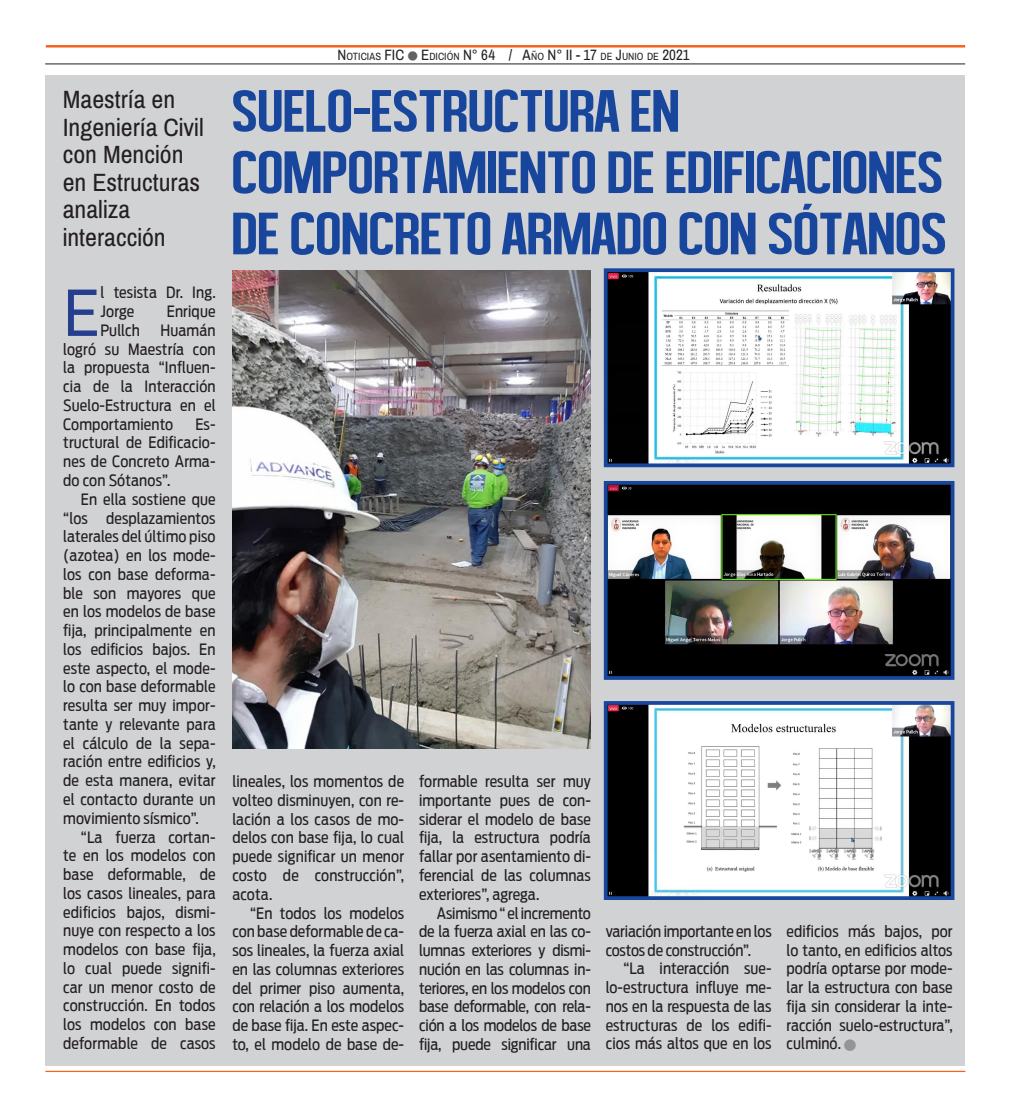
<style>
.page{position:relative;width:1010px;height:1117px;background:#fff}
.page>*{position:absolute;margin:0;border:0;box-sizing:border-box;transform-origin:0 0}
.t1{font:67.5px "Archivo Narrow";color:#253f8e}
.t2{font:60.88px/61.2px "Alegre Sans";letter-spacing:-.01em;color:#18469d;scale:1.27 1}
.t3{font:25px/27.5px "Archivo Narrow";color:#231f20;scale:1.04 1}
.t4{font:15.62px/18.8px "Antenna Cond";letter-spacing:.005em;color:#231f20;text-align:justify}
.t5{font:15px "Archivo Narrow";color:#231f20}
.s1{font-size:10.5px}
.s2{color:#636366}
.s3{color:#939598}
</style>
<div class="page">
<div style="left:45px;top:75px;width:920px;height:990px;background:#d1d2d4"></div>
<hr style="left:45px;top:64px;width:920px;height:1px;background:#231f20">
<hr style="left:46px;top:45px;width:919px;height:2px;background:#f36421">
<hr style="left:45px;top:1070px;width:920px;height:1px;background:#f36421">
<img style="left:609px;top:486px;width:340px;height:188px">
<div style="left:604px;top:481px;width:350px;height:198px;border:4px solid #18469d"></div>
<img style="left:232px;top:270px;width:359px;height:478px">
<img style="left:609px;top:273px;width:340px;height:189px">
<div style="left:604px;top:268px;width:350px;height:199px;border:4px solid #18469d"></div>
<img style="left:609px;top:706px;width:340px;height:188px">
<div style="left:604px;top:701px;width:350px;height:198px;border:4px solid #18469d"></div>
<p class="t5" style="left:337px;top:46px;width:354px">N <span class="s1">OTICIAS</span> FIC <span class="s2">●</span> E<span class="s1">DICIÓN</span> N° 64 / A<span class="s1">ÑO</span> N° II - 17 <span class="s1">DE</span> J<span class="s1">UNIO DE</span> 2021</p>
<p class="t3" style="left:63px;top:86px;width:137px">Maestría en<br>Ingeniería Civil con Mención en Estructuras analiza interacción</p>
<p class="t2" style="left:231px;top:79px;width:565px">SUELO-ESTRUCTURA EN<br>COMPORTAMIENTO DE EDIFICACIONES<br>DE CONCRETO ARMADO CON SÓTANOS</p>
<p class="t1" style="left:63px;top:271px;width:38px">E</p>
<p class="t4" style="left:100px;top:283px;width:117px">l tesista Dr. Ing.<br>Jorge</p>
<p class="t4" style="left:167px;top:302px;width:50px">Enrique</p>
<p class="t4" style="left:63px;top:321px;width:154px;text-indent:97px">Huamán logró su Maestría con la propuesta “Influen&shy;cia de la Interacción Suelo-Estructura en el Comportamiento</p>
<p class="t4" style="left:100px;top:321px;width:41px">Pullch</p>
<p class="t4" style="left:63px;top:414px;width:154px;text-indent:132px">Es&shy;tructural de Edificacio&shy;nes de Concreto Arma&shy;do con Sótanos”.</p>
<p class="t4" style="left:63px;top:489px;width:154px;text-indent:18px">En ella sostiene que “los desplazamientos laterales del último piso (azotea) en los mode&shy;los con base deforma&shy;ble son mayores que en los modelos de base fija, principalmente en los edificios bajos. En este aspecto, el mode&shy;lo con base deformable resulta ser muy impor&shy;tante y relevante para el cálculo de la sepa&shy;ración entre edificios y, de esta manera, evitar el contacto durante un movimiento sísmico”.</p>
<p class="t4" style="left:63px;top:827px;width:154px;text-indent:18px">“La fuerza cortan&shy;te en los modelos con base deformable, de los casos lineales, para edificios bajos, dismi&shy;nuye con respecto a los modelos con base fija, lo cual puede signifi&shy;car un menor costo de construcción. En todos los modelos con base deformable de casos</p>
<p class="t4" style="left:232px;top:772px;width:173px">lineales, los momentos de volteo disminuyen, con re&shy;lación a los casos de mo&shy;delos con base fija, lo cual puede significar un menor costo de construcción”, acota.</p>
<p class="t4" style="left:232px;top:903px;width:173px;text-indent:18px">“En todos los modelos con base deformable de ca&shy;sos lineales, la fuerza axial en las columnas exteriores del primer piso aumenta, con relación a los modelos de base fija. En este aspec&shy;to, el modelo de base de-</p>
<p class="t4" style="left:419px;top:772px;width:173px">formable resulta ser muy importante pues de con&shy;siderar el modelo de base fija, la estructura podría fallar por asentamiento di&shy;ferencial de las columnas exteriores”, agrega.</p>
<p class="t4" style="left:419px;top:903px;width:173px;text-indent:18px">Asimismo “ el incremento de la fuerza axial en las co&shy;lumnas exteriores y dismi&shy;nución en las columnas in&shy;teriores, en los modelos con base deformable, con rela&shy;ción a los modelos de base fija, puede significar una</p>
<p class="t4" style="left:606px;top:921px;width:167px">variación importante en los costos de construcción”.</p>
<p class="t4" style="left:606px;top:959px;width:167px;text-indent:18px">“La interacción sue&shy;lo-estructura influye me&shy;nos en la respuesta de las estructuras de los edifi&shy;cios más altos que en los</p>
<p class="t4" style="left:787px;top:921px;width:168px">edificios más bajos, por lo tanto, en edificios altos podría optarse por mode&shy;lar la estructura con base fija sin considerar la inte&shy;racción suelo-estructura”, culminó. <span class="s3">●</span></p>
</div>
